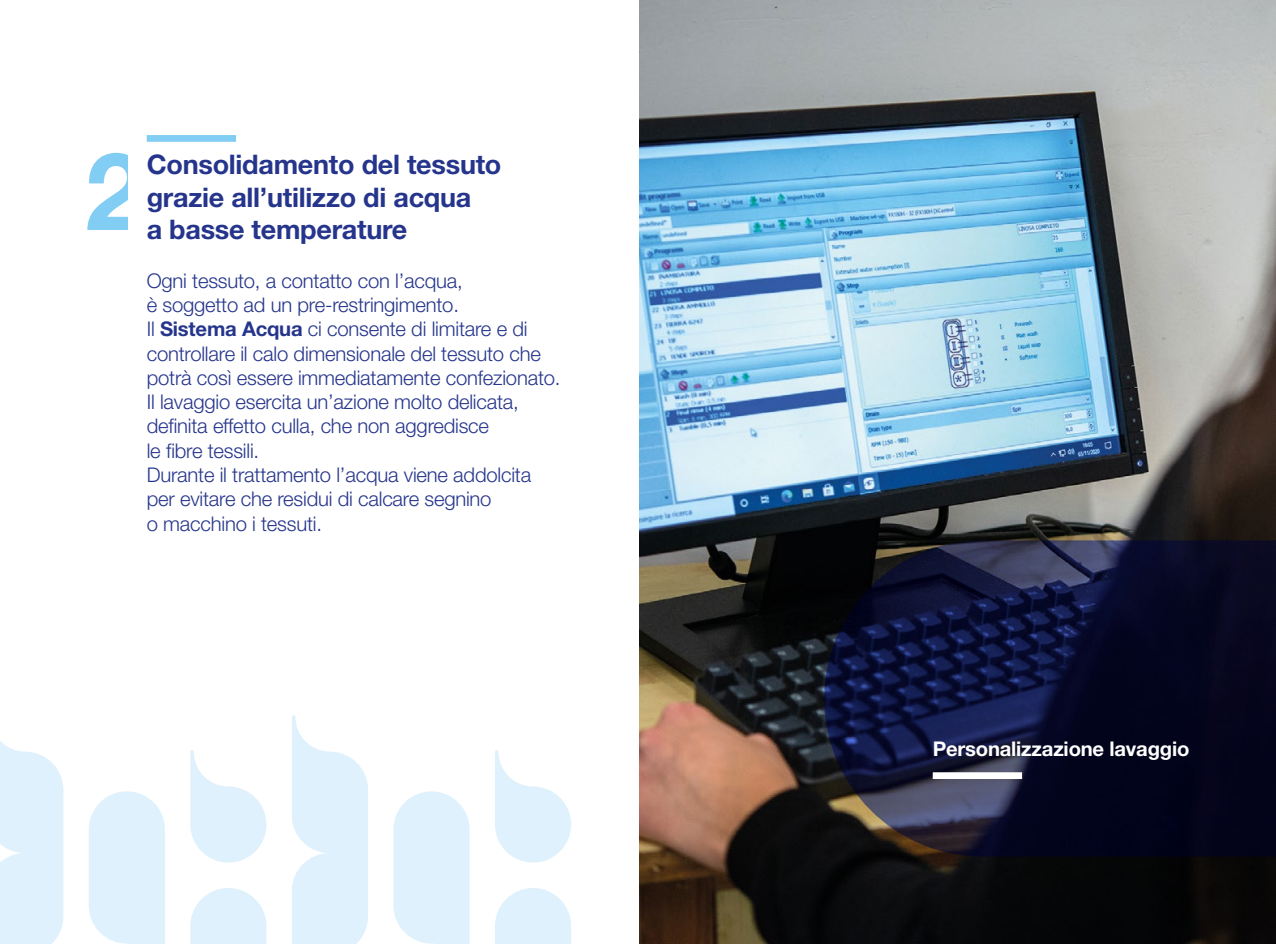
<style>
.page{position:relative;width:1276px;height:944px;background:#fff}
.page>*{position:absolute;margin:0;border:0;box-sizing:border-box;transform-origin:0 0}
.t1{font:700 108px "Helvetica Neue LT Std";color:#82cdf3}
.t2{font:700 27px/32.4px "Helvetica Neue LT Std";letter-spacing:-.01em;color:#26358c}
.t3{font:300 20.25px/24.3px "Helvetica Neue LT Std";letter-spacing:-.01em;color:#26358c}
.t4{font:700 20.25px "Helvetica Neue LT Std";letter-spacing:-.01em;color:#fff}
.s1{font-weight:700}
</style>
<div class="page">
<img style="left:639px;top:0;width:637px;height:944px">
<svg style="left:190px;top:750px;width:76px;height:113px"></svg>
<svg style="left:190px;top:888px;width:76px;height:56px;background:#e3f3fc"></svg>
<svg style="left:0;top:741px;width:63px;height:203px;background:#e1f2fc"></svg>
<svg style="left:89px;top:791px;width:76px;height:153px;background:#e1f2fc"></svg>
<svg style="left:495px;top:750px;width:76px;height:113px"></svg>
<svg style="left:495px;top:888px;width:76px;height:56px;background:#e3f3fc"></svg>
<svg style="left:292px;top:715px;width:76px;height:229px"></svg>
<svg style="left:393px;top:791px;width:76px;height:153px;background:#e1f2fc"></svg>
<div style="left:147px;top:135px;width:89px;height:7px;background:#82cdf3"></div>
<svg style="left:824px;top:540px;width:452px;height:316px;background:#10122e"></svg>
<div style="left:932px;top:772px;width:90px;height:7px;background:#fff"></div>
<h1 class="t1" style="left:85px;top:125px;width:62px">2</h1>
<h2 class="t2" style="left:147px;top:148px;width:356px">Consolidamento del tessuto grazie all’utilizzo di acqua<br>a basse temperature</h2>
<p class="t3" style="left:147px;top:268px;width:415px">Ogni tessuto, a contatto con l’acqua,<br>è soggetto ad un pre-restringimento.<br>Il <span class="s1">Sistema Acqua</span> ci consente di limitare e di controllare il calo dimensionale del tessuto che potrà così essere immediatamente confezionato.<br>Il lavaggio esercita un’azione molto delicata, definita effetto culla, che non aggredisce<br>le fibre tessili.<br>Durante il trattamento l’acqua viene addolcita per evitare che residui di calcare segnino<br>o macchino i tessuti.</p>
<p class="t4" style="left:932px;top:737px;width:258px">Personalizzazione lavaggio</p>
</div>
